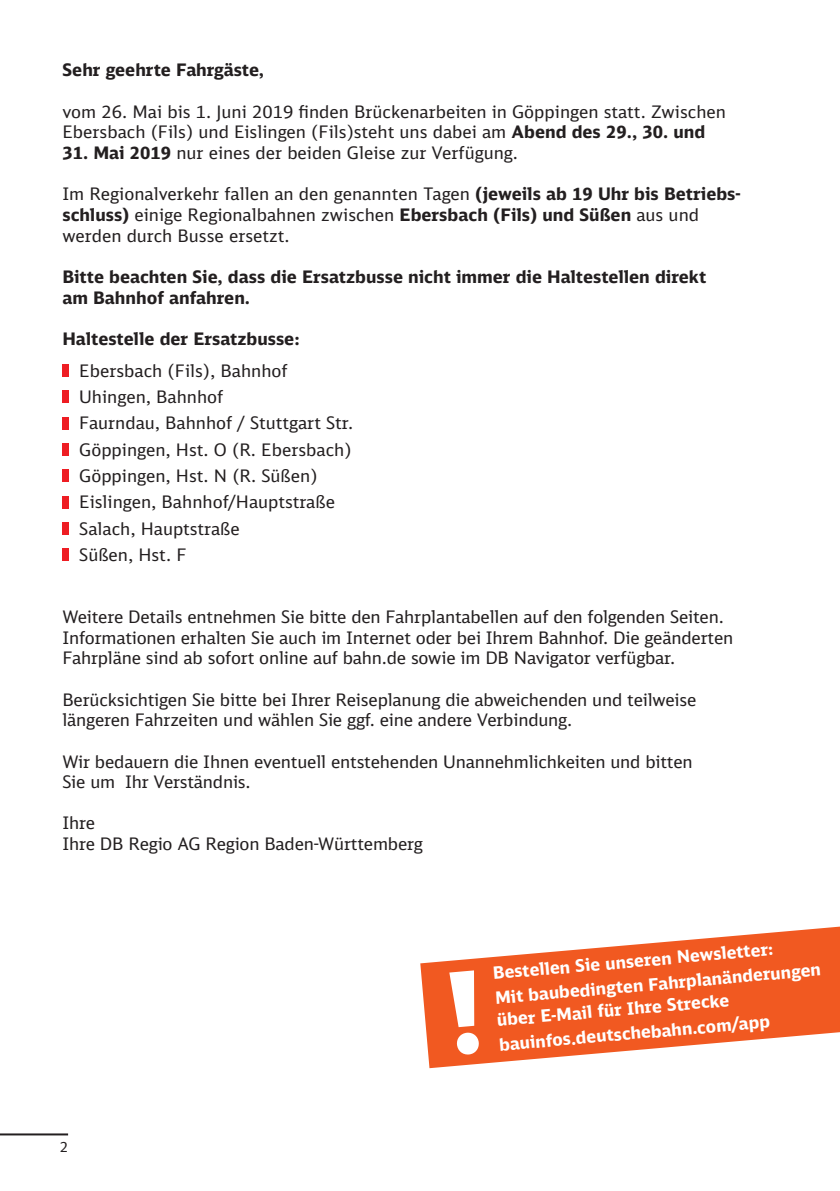
<style>
.page{position:relative;width:840px;height:1191px;background:#fff}
.page>*{position:absolute;margin:0;border:0;box-sizing:border-box;transform-origin:0 0}
.t1{font:17.2px/20.6px "DB Sans";letter-spacing:-.01em;color:#231f20}
.t2{font:700 17.2px/20.6px "DB Sans";color:#231f20}
.t3{font:700 17px/24.6px "DB Sans";color:#fff}
.t4{font:14px "DB Sans";color:#231f20}
.s1{font-weight:700}
</style>
<div class="page">
<hr style="left:0;top:1133px;width:68px;height:2px;background:#231f20">
<div style="left:62px;top:364px;width:7px;height:13px;background:#ee1d23"></div>
<div style="left:62px;top:391px;width:7px;height:12px;background:#ee1d23"></div>
<div style="left:62px;top:417px;width:7px;height:12px;background:#ee1d23"></div>
<div style="left:62px;top:443px;width:7px;height:13px;background:#ee1d23"></div>
<div style="left:62px;top:469px;width:7px;height:13px;background:#ee1d23"></div>
<div style="left:62px;top:496px;width:7px;height:12px;background:#ee1d23"></div>
<div style="left:62px;top:522px;width:7px;height:13px;background:#ee1d23"></div>
<div style="left:62px;top:548px;width:7px;height:13px;background:#ee1d23"></div>
<svg style="left:420px;top:926px;width:419px;height:142px;fill:#f15921"></svg>
<svg style="left:449px;top:970px;width:30px;height:85px"></svg>
<p class="t2" style="left:62px;top:59px;width:203px">Sehr geehrte Fahrgäste,</p>
<p class="t1" style="left:62px;top:101px;width:664px">vom 26. Mai bis 1. Juni 2019 finden Brückenarbeiten in Göppingen statt. Zwischen<br>Ebersbach (Fils) und Eislingen (Fils)steht uns dabei am <span class="s1">Abend des 29., 30. und</span></p>
<p class="t1" style="left:62px;top:142px;width:457px"><span class="s1">31. Mai 2019</span> nur eines der beiden Gleise zur Verfügung.</p>
<p class="t1" style="left:62px;top:183px;width:679px">Im Regionalverkehr fallen an den genannten Tagen <span class="s1">(jeweils ab 19 Uhr bis Betriebs&shy;schluss)</span> einige Regionalbahnen zwischen <span class="s1">Ebersbach (Fils) und Süßen</span> aus und werden durch Busse ersetzt.</p>
<p class="t2" style="left:62px;top:266px;width:645px">Bitte beachten Sie, dass die Ersatzbusse nicht immer die Haltestellen direkt am Bahnhof anfahren.</p>
<p class="t2" style="left:62px;top:328px;width:238px">Haltestelle der Ersatzbusse:</p>
<p class="t1" style="left:79px;top:357px;width:275px;line-height:26.4px">Ebersbach (Fils), Bahnhof<br>Uhingen, Bahnhof<br>Faurndau, Bahnhof / Stuttgart Str.<br>Göppingen, Hst. O (R. Ebersbach)<br>Göppingen, Hst. N (R. Süßen)<br>Eislingen, Bahnhof/Hauptstraße<br>Salach, Hauptstraße<br>Süßen, Hst. F</p>
<p class="t1" style="left:62px;top:606px;width:672px">Weitere Details entnehmen Sie bitte den Fahrplantabellen auf den folgenden Seiten.<br>Informationen erhalten Sie auch im Internet oder bei Ihrem Bahnhof. Die geänderten<br>Fahrpläne sind ab sofort online auf bahn.de sowie im DB Navigator verfügbar.</p>
<p class="t1" style="left:62px;top:689px;width:635px">Berücksichtigen Sie bitte bei Ihrer Reiseplanung die abweichenden und teilweise längeren Fahrzeiten und wählen Sie ggf. eine andere Verbindung.</p>
<p class="t1" style="left:62px;top:750px;width:631px">Wir bedauern die Ihnen eventuell entstehenden Unannehmlichkeiten und bitten<br>Sie um Ihr Verständnis.</p>
<p class="t1" style="left:62px;top:812px;width:361px">Ihre<br>Ihre DB Regio AG Region Baden-Württemberg</p>
<p class="t4" style="left:60px;top:1138px;width:10px">2</p>
<p class="t3" style="left:491px;top:960px;width:328px;rotate:-5deg">Bestellen Sie unseren Newsletter:<br>Mit baubedingten Fahrplanänderungen</p>
<p class="t3" style="left:495px;top:1007px;width:273px;rotate:-5deg">über E-Mail für Ihre Strecke bauinfos.deutschebahn.com/app</p>
</div>
